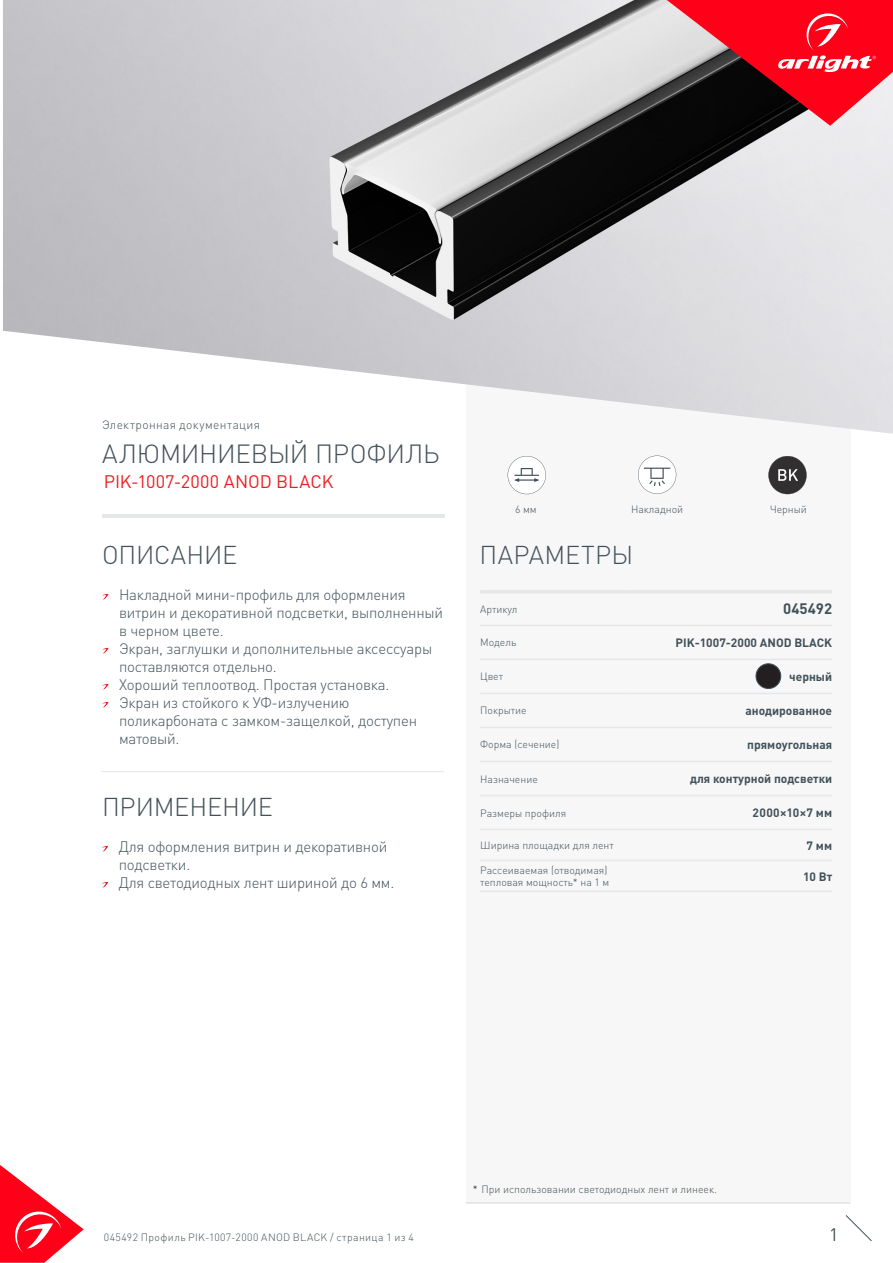
<style>
.page{position:relative;width:893px;height:1263px;background:#fff}
.page>*{position:absolute;margin:0;border:0;box-sizing:border-box;transform-origin:0 0}
.t1{font:300 25.95px "DIN Pro";letter-spacing:-.01em;color:#425159}
.t2{font:300 25.5px "DIN Pro";letter-spacing:-.005em;color:#425159}
.t3{font:300 25.5px "DIN Pro";letter-spacing:.015em;color:#425159}
.t4{font:18px "DIN Pro";letter-spacing:.005em;color:#ee1d23}
.t5{font:18px "DIN Pro";color:#425159}
.t6{font:300 15px/18px "DIN Pro";letter-spacing:-.015em;color:#425159}
.t7{font:700 15px "DIN Pro";color:#425159}
.t8{font:700 12px "DIN Pro";color:#425159}
.t9{font:300 12px "DIN Pro";letter-spacing:.03em;color:#425159}
.t10{font:300 10.5px/12.6px "DIN Pro";color:#425159}
.t11{font:300 10.5px "DIN Pro";letter-spacing:.04em;color:#425159}
.s1{color:#231f20}
</style>
<div class="page">
<svg style="left:0;top:1165px;width:84px;height:98px"></svg>
<svg style="left:845px;top:1215px;width:27px;height:26px"></svg>
<div style="left:466px;top:250px;width:384px;height:953px;background:#f7f7f8"></div>
<svg style="left:508px;top:456px;width:38px;height:38px"></svg>
<img style="left:3px;top:0;width:890px;height:434px">
<hr style="left:102px;top:514px;width:342px;height:3px;background:#e6e7e9">
<svg style="left:102px;top:594px;width:7px;height:6px"></svg>
<svg style="left:102px;top:648px;width:7px;height:6px"></svg>
<svg style="left:102px;top:684px;width:7px;height:6px"></svg>
<svg style="left:102px;top:702px;width:7px;height:6px"></svg>
<svg style="left:102px;top:846px;width:6px;height:6px"></svg>
<svg style="left:102px;top:882px;width:6px;height:6px"></svg>
<hr style="left:102px;top:771px;width:342px;height:1px;background:#e6e7e9">
<hr style="left:480px;top:590px;width:148px;height:4px;background:#e6e7e9">
<hr style="left:628px;top:590px;width:204px;height:4px;background:#e6e7e9">
<hr style="left:480px;top:625px;width:148px;height:1px;background:#e6e7e9">
<hr style="left:628px;top:625px;width:204px;height:1px;background:#e6e7e9">
<hr style="left:480px;top:659px;width:148px;height:1px;background:#e6e7e9">
<hr style="left:628px;top:659px;width:204px;height:1px;background:#e6e7e9">
<hr style="left:480px;top:693px;width:148px;height:1px;background:#e6e7e9">
<hr style="left:628px;top:693px;width:204px;height:1px;background:#e6e7e9">
<hr style="left:480px;top:727px;width:148px;height:1px;background:#e6e7e9">
<hr style="left:628px;top:727px;width:204px;height:1px;background:#e6e7e9">
<hr style="left:480px;top:761px;width:148px;height:1px;background:#e6e7e9">
<hr style="left:628px;top:761px;width:204px;height:1px;background:#e6e7e9">
<hr style="left:480px;top:795px;width:148px;height:1px;background:#e6e7e9">
<hr style="left:628px;top:795px;width:204px;height:1px;background:#e6e7e9">
<hr style="left:480px;top:829px;width:148px;height:1px;background:#e6e7e9">
<hr style="left:628px;top:829px;width:204px;height:1px;background:#e6e7e9">
<hr style="left:480px;top:860px;width:148px;height:1px;background:#e6e7e9">
<hr style="left:628px;top:860px;width:204px;height:1px;background:#e6e7e9">
<hr style="left:480px;top:891px;width:148px;height:1px;background:#e6e7e9">
<hr style="left:628px;top:891px;width:204px;height:1px;background:#e6e7e9">
<svg style="left:667px;top:0;width:226px;height:126px;background:#bd323f"></svg>
<hr style="left:466px;top:1202px;width:384px;height:1px;background:#dcdddf">
<svg style="left:638px;top:456px;width:38px;height:38px"></svg>
<svg style="left:768px;top:456px;width:39px;height:38px"></svg>
<div style="left:756px;top:664px;width:25px;height:24px;background:#231f20;border-radius:50%"></div>
<div style="left:756px;top:663px;width:25px;height:26px;border:1px solid #425159;border-radius:50%"></div>
<p class="t9" style="left:102px;top:417px;width:160px">Электронная документация</p>
<p class="t1" style="left:102px;top:436px;width:339px">АЛЮМИНИЕВЫЙ ПРОФИЛЬ</p>
<p class="t4" style="left:104px;top:470px;width:231px">PIK-1007-2000 ANOD BLACK</p>
<p class="t10" style="left:515px;top:502px;width:23px">6 мм</p>
<p class="t10" style="left:631px;top:502px;width:54px">Накладной</p>
<p class="t10" style="left:770px;top:502px;width:38px">Черный</p>
<p class="t2" style="left:102px;top:537px;width:137px">ОПИСАНИЕ</p>
<p class="t3" style="left:479px;top:537px;width:155px">ПАРАМЕТРЫ</p>
<p class="t6" style="left:119px;top:584px;width:326px">Накладной мини-профиль для оформления витрин и декоративной подсветки, выполненный в черном цвете.</p>
<p class="t6" style="left:119px;top:638px;width:315px">Экран, заглушки и дополнительные аксессуары поставляются отдельно.</p>
<p class="t6" style="left:119px;top:674px;width:272px">Хороший теплоотвод. Простая установка.</p>
<p class="t6" style="left:119px;top:692px;width:300px">Экран из стойкого к УФ-излучению поликарбоната с замком-защелкой, доступен матовый.</p>
<p class="t10" style="left:480px;top:602px;width:39px">Артикул</p>
<p class="t7" style="left:783px;top:599px;width:50px">045492</p>
<p class="t10" style="left:480px;top:636px;width:38px">Модель</p>
<p class="t8" style="left:675px;top:634px;width:158px">PIK-1007-2000 ANOD BLACK</p>
<p class="t10" style="left:480px;top:670px;width:24px">Цвет</p>
<p class="t8" style="left:789px;top:668px;width:44px">черный</p>
<p class="t10" style="left:480px;top:704px;width:48px">Покрытие</p>
<p class="t8" style="left:745px;top:702px;width:88px">анодированное</p>
<p class="t10" style="left:480px;top:738px;width:81px">Форма (сечение)</p>
<p class="t8" style="left:747px;top:736px;width:86px">прямоугольная</p>
<p class="t10" style="left:480px;top:772px;width:59px">Назначение</p>
<p class="t8" style="left:690px;top:770px;width:144px">для контурной подсветки</p>
<p class="t10" style="left:480px;top:806px;width:87px">Размеры профиля</p>
<p class="t8" style="left:753px;top:805px;width:81px">2000×10×7 мм</p>
<p class="t10" style="left:480px;top:838px;width:135px">Ширина площадки для лент</p>
<p class="t8" style="left:807px;top:837px;width:27px">7 мм</p>
<p class="t10" style="left:480px;top:863px;width:131px">Рассеиваемая (отводимая) тепловая мощность* на 1 м</p>
<p class="t8" style="left:803px;top:868px;width:31px">10 Вт</p>
<p class="t2" style="left:102px;top:789px;width:172px">ПРИМЕНЕНИЕ</p>
<p class="t6" style="left:119px;top:836px;width:270px">Для оформления витрин и декоративной подсветки.</p>
<p class="t6" style="left:119px;top:872px;width:277px">Для светодиодных лент шириной до 6 мм.</p>
<p class="t10" style="left:473px;top:1183px;width:246px"><span class="s1">*</span> При использовании светодиодных лент и линеек.</p>
<p class="t11" style="left:104px;top:1230px;width:312px">045492 Профиль PIK-1007-2000 ANOD BLACK / страница 1 из 4</p>
<p class="t5" style="left:829px;top:1222px;width:11px">1</p>
</div>
